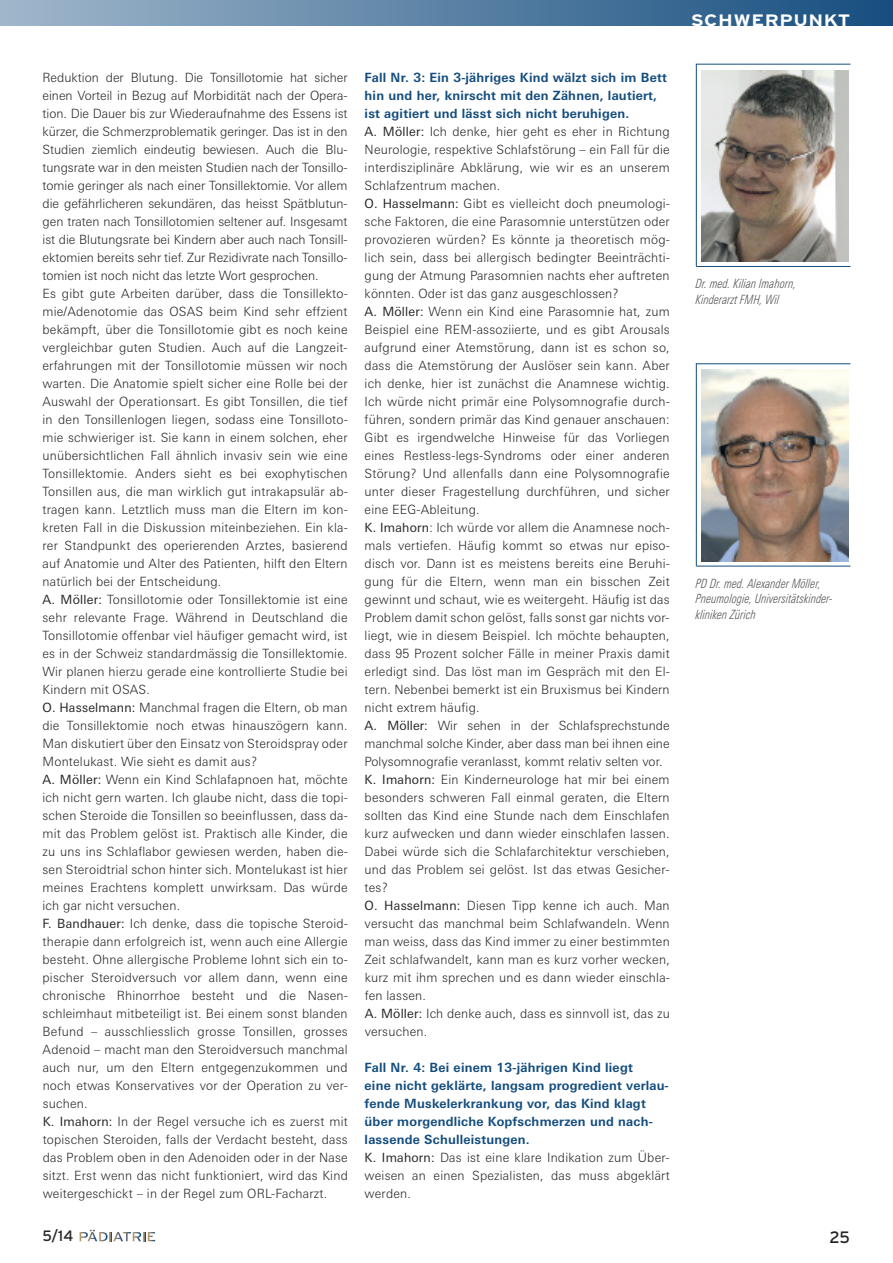
<style>
.page{position:relative;width:893px;height:1263px;background:#fff}
.page>*{position:absolute;margin:0;border:0;box-sizing:border-box;transform-origin:0 0}
.t1{font:700 16.5px "Interstate";letter-spacing:.025em;color:#fff;scale:1.2 1}
.t2{font:16.5px "Interstate";color:#272627}
.t3{font:15px "Interstate";color:#272627}
.t4{font:300 12.75px/18px "Linotype Univers Basic";letter-spacing:.015em;color:#272627}
.t5{font:700 12.75px/18px "Linotype Univers Basic";letter-spacing:.02em;color:#144d7e}
.t6{font:italic 300 condensed 12.75px/15.8px "Linotype Univers";letter-spacing:.01em;color:#525152;scale:.9 1}
.s1{font-weight:400}
.s2{font-weight:700;color:#144d7e}
.s3{font-weight:400;color:#272627}
.s4{font-weight:300;color:#272627}
</style>
<div class="page">
<div style="left:0;top:0;width:893px;height:26px;background:linear-gradient(to right,#a0b7cb,#164e7f)"></div>
<svg style="left:80px;top:1230px;width:75px;height:11px"></svg>
<img style="left:702px;top:70px;width:146px;height:191px">
<hr style="left:696px;top:64px;width:154px;height:1px;background:#144d7e">
<hr style="left:696px;top:64px;width:1px;height:202px;background:#144d7e">
<hr style="left:696px;top:266px;width:154px;height:1px;background:#144d7e">
<img style="left:702px;top:370px;width:146px;height:191px">
<hr style="left:696px;top:363px;width:154px;height:1px;background:#144d7e">
<hr style="left:696px;top:363px;width:1px;height:203px;background:#144d7e">
<hr style="left:696px;top:566px;width:154px;height:1px;background:#144d7e">
<p class="t4" style="left:43px;top:69px;width:307px">Reduktion der Blutung. Die Tonsillotomie hat sicher einen Vorteil in Bezug auf Morbidität nach der Opera&shy;tion. Die Dauer bis zur Wiederaufnahme des Essens ist kürzer, die Schmerzproblematik geringer. Das ist in den Studien ziemlich eindeutig bewiesen. Auch die Blu&shy;tungsrate war in den meisten Studien nach der Tonsillo&shy;tomie geringer als nach einer Tonsillektomie. Vor allem die gefährlicheren sekundären, das heisst Spätblutun&shy;gen traten nach Tonsillotomien seltener auf. Insgesamt ist die Blutungsrate bei Kindern aber auch nach Tonsill&shy;ektomien bereits sehr tief. Zur Rezidivrate nach Tonsillo&shy;tomien ist noch nicht das letzte Wort gesprochen.<br>Es gibt gute Arbeiten darüber, dass die Tonsillekto&shy;mie/Adenotomie das OSAS beim Kind sehr effzient bekämpft, über die Tonsillotomie gibt es noch keine vergleichbar guten Studien. Auch auf die Langzeit&shy;erfahrungen mit der Tonsillotomie müssen wir noch warten. Die Anatomie spielt sicher eine Rolle bei der Auswahl der Operationsart. Es gibt Tonsillen, die tief in den Tonsillenlogen liegen, sodass eine Tonsilloto&shy;mie schwieriger ist. Sie kann in einem solchen, eher unübersichtlichen Fall ähnlich invasiv sein wie eine Tonsillektomie. Anders sieht es bei exophytischen Tonsillen aus, die man wirklich gut intrakapsulär ab&shy;tragen kann. Letztlich muss man die Eltern im kon&shy;kreten Fall in die Diskussion miteinbeziehen. Ein kla&shy;rer Standpunkt des operierenden Arztes, basierend auf Anatomie und Alter des Patienten, hilft den Eltern natürlich bei der Entscheidung.<br><span class="s1">A. Möller:</span> Tonsillotomie oder Tonsillektomie ist eine sehr relevante Frage. Während in Deutschland die Tonsillotomie offenbar viel häufiger gemacht wird, ist es in der Schweiz standardmässig die Tonsillektomie.<br>Wir planen hierzu gerade eine kontrollierte Studie bei Kindern mit OSAS.<br><span class="s1">O. Hasselmann:</span> Manchmal fragen die Eltern, ob man die Tonsillektomie noch etwas hinauszögern kann.<br>Man diskutiert über den Einsatz von Steroidspray oder Montelukast. Wie sieht es damit aus?<br><span class="s1">A. Möller:</span> Wenn ein Kind Schlafapnoen hat, möchte ich nicht gern warten. Ich glaube nicht, dass die topi&shy;schen Steroide die Tonsillen so beeinflussen, dass da&shy;mit das Problem gelöst ist. Praktisch alle Kinder, die zu uns ins Schlaflabor gewiesen werden, haben die&shy;sen Steroidtrial schon hinter sich. Montelukast ist hier meines Erachtens komplett unwirksam. Das würde ich gar nicht versuchen.<br><span class="s1">F. Bandhauer:</span> Ich denke, dass die topische Steroid&shy;therapie dann erfolgreich ist, wenn auch eine Allergie besteht. Ohne allergische Probleme lohnt sich ein to&shy;pischer Steroidversuch vor allem dann, wenn eine chronische Rhinorrhoe besteht und die Nasen&shy;schleimhaut mitbeteiligt ist. Bei einem sonst blanden Befund – ausschliesslich grosse Tonsillen, grosses Adenoid – macht man den Steroidversuch manchmal auch nur, um den Eltern entgegenzukommen und noch etwas Konservatives vor der Operation zu ver&shy;suchen.<br><span class="s1">K. Imahorn:</span> In der Regel versuche ich es zuerst mit topischen Steroiden, falls der Verdacht besteht, dass das Problem oben in den Adenoiden oder in der Nase sitzt. Erst wenn das nicht funktioniert, wird das Kind weitergeschickt – in der Regel zum ORL-Facharzt.</p>
<p class="t4" style="left:365px;top:69px;width:307px"><span class="s2">Fall Nr. 3: Ein 3-jähriges Kind wälzt sich im Bett hin und her, knirscht mit den Zähnen, lautiert, ist agitiert und lässt sich nicht beruhigen.<br></span><span class="s1">A. Möller:</span> Ich denke, hier geht es eher in Richtung Neurologie, respektive Schlafstörung – ein Fall für die interdisziplinäre Abklärung, wie wir es an unserem Schlafzentrum machen.<br><span class="s1">O. Hasselmann:</span> Gibt es vielleicht doch pneumologi&shy;sche Faktoren, die eine Parasomnie unterstützen oder provozieren würden? Es könnte ja theoretisch mög&shy;lich sein, dass bei allergisch bedingter Beeinträchti&shy;gung der Atmung Parasomnien nachts eher auftreten könnten. Oder ist das ganz ausgeschlossen?<br><span class="s1">A. Möller:</span> Wenn ein Kind eine Parasomnie hat, zum Beispiel eine REM-assoziierte, und es gibt Arousals aufgrund einer Atemstörung, dann ist es schon so, dass die Atemstörung der Auslöser sein kann. Aber ich denke, hier ist zunächst die Anamnese wichtig.<br>Ich würde nicht primär eine Polysomnografie durch&shy;führen, sondern primär das Kind genauer anschauen:<br>Gibt es irgendwelche Hinweise für das Vorliegen eines Restless-legs-Syndroms oder einer anderen Störung? Und allenfalls dann eine Polysomnografie unter dieser Fragestellung durchführen, und sicher eine EEG-Ableitung.<br><span class="s1">K. Imahorn</span>: Ich würde vor allem die Anamnese noch&shy;mals vertiefen. Häufig kommt so etwas nur episo&shy;disch vor. Dann ist es meistens bereits eine Beruhi&shy;gung für die Eltern, wenn man ein bisschen Zeit gewinnt und schaut, wie es weitergeht. Häufig ist das Problem damit schon gelöst, falls sonst gar nichts vor&shy;liegt, wie in diesem Beispiel. Ich möchte behaupten, dass 95 Prozent solcher Fälle in meiner Praxis damit erledigt sind. Das löst man im Gespräch mit den El&shy;tern. Nebenbei bemerkt ist ein Bruxismus bei Kindern nicht extrem häufig.<br><span class="s1">A. Möller:</span> Wir sehen in der Schlafsprechstunde manchmal solche Kinder, aber dass man bei ihnen eine Polysomnografie veranlasst, kommt relativ selten vor.<br><span class="s1">K. Imahorn:</span> Ein Kinderneurologe hat mir bei einem besonders schweren Fall einmal geraten, die Eltern sollten das Kind eine Stunde nach dem Einschlafen kurz aufwecken und dann wieder einschlafen lassen.<br>Dabei würde sich die Schlafarchitektur verschieben, und das Problem sei gelöst. Ist das etwas Gesicher&shy;tes?<br><span class="s1">O. Hasselmann:</span> Diesen Tipp kenne ich auch. Man versucht das manchmal beim Schlafwandeln. Wenn man weiss, dass das Kind immer zu einer bestimmten Zeit schlafwandelt, kann man es kurz vorher wecken, kurz mit ihm sprechen und es dann wieder einschla&shy;fen lassen.<br><span class="s1">A. Möller:</span> Ich denke auch, dass es sinnvoll ist, das zu versuchen.</p>
<p class="t5" style="left:365px;top:1059px;width:307px">Fall Nr. 4: Bei einem 13-jährigen Kind liegt<br>eine nicht geklärte, langsam progredient verlau&shy;fende Muskelerkrankung vor, das Kind klagt über morgendliche Kopfschmerzen und nach&shy;lassende Schulleistungen.<br><span class="s3">K. Imahorn:</span> <span class="s4">Das ist eine klare Indikation zum Über&shy;weisen an einen Spezialisten, das muss abgeklärt werden.</span></p>
<p class="t1" style="left:691px;top:11px;width:135px">SCHWERPUNKT</p>
<p class="t6" style="left:696px;top:277px;width:113px">Dr. med. Kilian Imahorn,<br>Kinderarzt FMH, Wil</p>
<p class="t6" style="left:696px;top:576px;width:153px">PD Dr. med. Alexander Möller,<br>Pneumologie, Universitätskinder&shy;kliniken Zürich</p>
<p class="t3" style="left:43px;top:1227px;width:32px">5/14</p>
<p class="t2" style="left:829px;top:1227px;width:22px">25</p>
</div>
